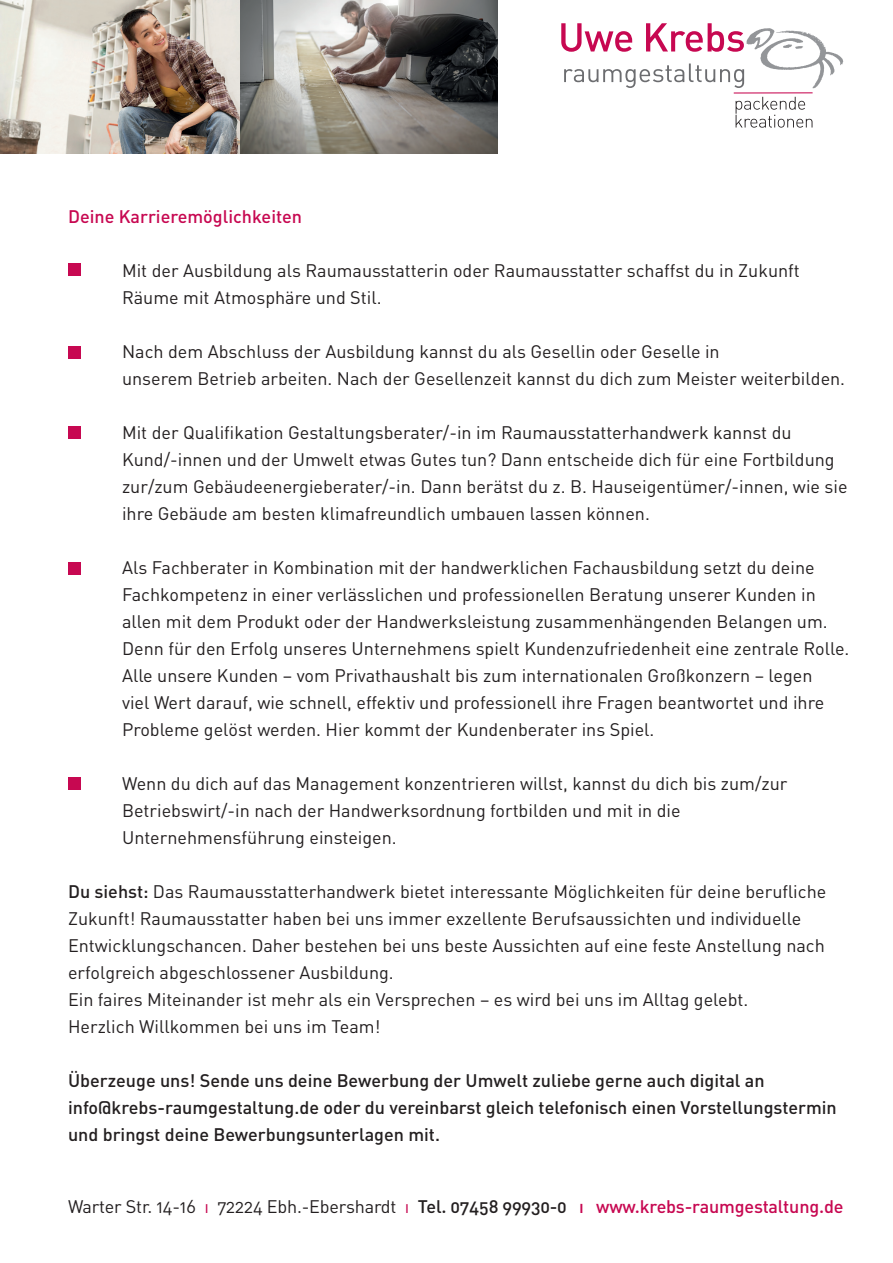
<style>
.page{position:relative;width:893px;height:1263px;background:#fff}
.page>*{position:absolute;margin:0;border:0;box-sizing:border-box;transform-origin:0 0}
.t1{font:18px/27px "DIN";color:#231f20}
.t2{font:500 18px/27px "DIN";color:#231f20}
.t3{font:18px "DIN Regular Alternate";letter-spacing:-.01em;color:#231f20}
.t4{font:500 18px "DIN";color:#c70851}
.s1{font-weight:500}
.s2{color:#c70851}
.s3{font-family:"DIN Medium Alternate"}
.s4{font-family:"DIN Medium Alternate";color:#c70851}
</style>
<div class="page">
<img style="left:746px;top:28px;width:98px;height:61px">
<svg style="left:561px;top:23px;width:71px;height:29px"></svg>
<svg style="left:646px;top:23px;width:98px;height:29px"></svg>
<svg style="left:564px;top:64px;width:180px;height:24px"></svg>
<svg style="left:736px;top:97px;width:76px;height:31px"></svg>
<hr style="left:734px;top:92px;width:79px;height:2px;background:#c70851">
<img style="left:0;top:0;width:497px;height:153px">
<div style="left:68px;top:777px;width:13px;height:13px;background:#c70851"></div>
<div style="left:68px;top:562px;width:13px;height:12px;background:#c70851"></div>
<div style="left:68px;top:426px;width:13px;height:13px;background:#c70851"></div>
<div style="left:68px;top:347px;width:13px;height:12px;background:#c70851"></div>
<div style="left:68px;top:263px;width:13px;height:13px;background:#c70851"></div>
<p class="t4" style="left:68px;top:205px;width:236px">Deine Karrieremöglichkeiten</p>
<p class="t1" style="left:122px;top:256px;width:679px">Mit der Ausbildung als Raumausstatterin oder Raumausstatter schaffst du in Zukunft<br>Räume mit Atmosphäre und Stil.</p>
<p class="t1" style="left:122px;top:337px;width:725px">Nach dem Abschluss der Ausbildung kannst du als Gesellin oder Geselle in<br>unserem Betrieb arbeiten. Nach der Gesellenzeit kannst du dich zum Meister weiterbilden.</p>
<p class="t1" style="left:122px;top:418px;width:727px">Mit der Qualifikation Gestaltungsberater/-in im Raumausstatterhandwerk kannst du Kund/-innen und der Umwelt etwas Gutes tun? Dann entscheide dich für eine Fortbildung zur/zum Gebäudeenergieberater/-in. Dann berätst du z. B. Hauseigentümer/-innen, wie sie ihre Gebäude am besten klimafreundlich umbauen lassen können.</p>
<p class="t1" style="left:122px;top:553px;width:729px">Als Fachberater in Kombination mit der handwerklichen Fachausbildung setzt du deine Fachkompetenz in einer verlässlichen und professionellen Beratung unserer Kunden in allen mit dem Produkt oder der Handwerksleistung zusammenhängenden Belangen um.<br>Denn für den Erfolg unseres Unternehmens spielt Kundenzufriedenheit eine zentrale Rolle.<br>Alle unsere Kunden – vom Privathaushalt bis zum internationalen Großkonzern – legen<br>viel Wert darauf, wie schnell, effektiv und professionell ihre Fragen beantwortet und ihre Probleme gelöst werden. Hier kommt der Kundenberater ins Spiel.</p>
<p class="t1" style="left:122px;top:769px;width:667px">Wenn du dich auf das Management konzentrieren willst, kannst du dich bis zum/zur<br>Betriebswirt/-in nach der Handwerksordnung fortbilden und mit in die<br>Unternehmensführung einsteigen.</p>
<p class="t1" style="left:68px;top:877px;width:760px"><span class="s1">Du siehst:</span> Das Raumausstatterhandwerk bietet interessante Möglichkeiten für deine berufliche Zukunft! Raumausstatter haben bei uns immer exzellente Berufsaussichten und individuelle Entwicklungschancen. Daher bestehen bei uns beste Aussichten auf eine feste Anstellung nach erfolgreich abgeschlossener Ausbildung.<br>Ein faires Miteinander ist mehr als ein Versprechen – es wird bei uns im Alltag gelebt.<br>Herzlich Willkommen bei uns im Team!</p>
<p class="t2" style="left:68px;top:1066px;width:770px">Überzeuge uns! Sende uns deine Bewerbung der Umwelt zuliebe gerne auch digital an info@krebs-raumgestaltung.de oder du vereinbarst gleich telefonisch einen Vorstellungstermin und bringst deine Bewerbungsunterlagen mit.</p>
<p class="t3" style="left:68px;top:1195px;width:777px">Warter Str. 14-16 <span class="s2">ı</span> 72224 Ebh.-Ebershardt <span class="s2">ı</span> <span class="s3">Tel. 07458 99930-0</span> <span class="s4">ı www.krebs-raumgestaltung.de</span></p>
</div>
